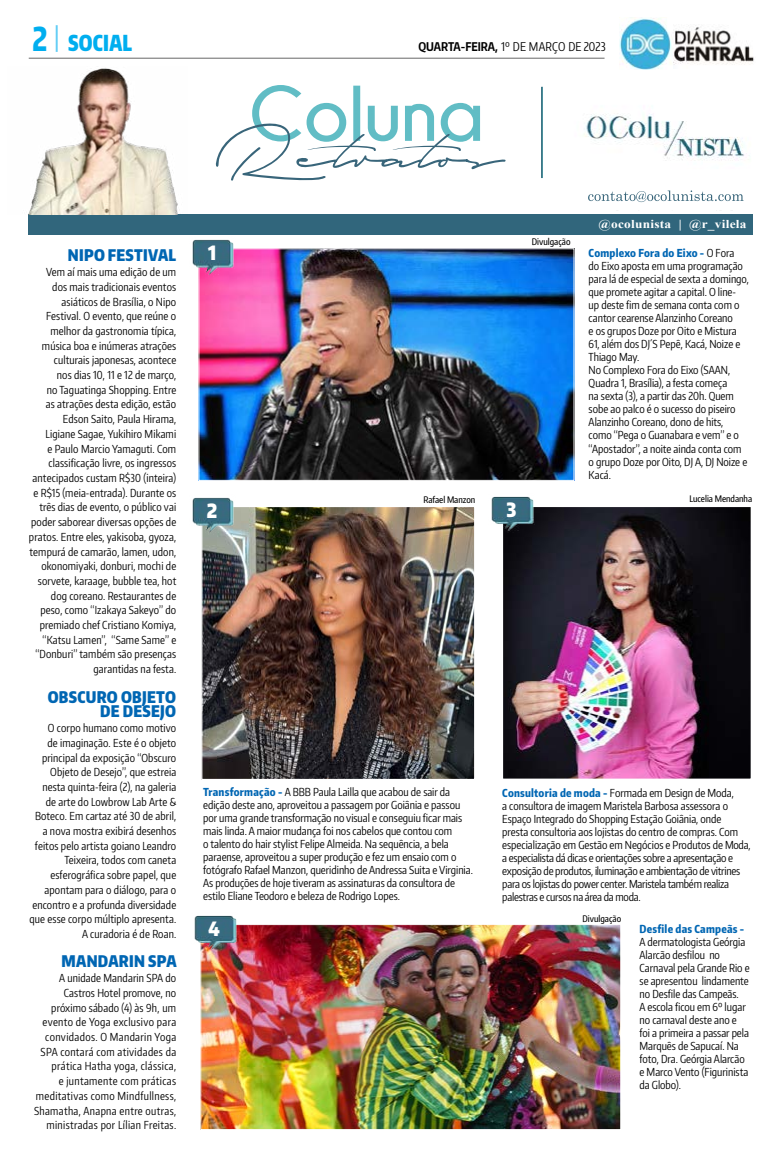
<style>
.page{position:relative;width:780px;height:1163px;background:#fff}
.page>*{position:absolute;margin:0;border:0;box-sizing:border-box;transform-origin:0 0}
.t1{font:900 22px "Encode Sans Compressed";letter-spacing:.01em;color:#00aeef;scale:.91 1}
.t2{font:900 19.7px "Encode Sans Narrow";color:#fff;scale:.87 1}
.t3{font:900 16px/14.7px "Encode Sans Compressed";letter-spacing:.02em;color:#0066b3;text-align:right}
.t4{font:12px "Encode Sans Compressed";letter-spacing:.02em;color:#000}
.t5{font:700 12px "Times New Roman";letter-spacing:.02em;color:#fff;scale:1.11 1}
.t6{font:11px/14.7px "Encode Sans Compressed";color:#000}
.t7{font:11px/13px "Encode Sans Compressed";letter-spacing:-.02em;color:#000}
.t8{font:11px/14.7px "Encode Sans Compressed";letter-spacing:.035em;color:#000;text-align:right}
.t9{font:500 9px "Encode Sans Compressed";color:#000}
.s1{font-weight:800;font-size:33px}
.s2{font-weight:700}
.s3{font-weight:800;color:#0066b3}
</style>
<div class="page">
<img style="left:619px;top:17px;width:135px;height:53px">
<hr style="left:29px;top:58px;width:575px;height:1px;background:#000">
<hr style="left:56px;top:25px;width:2px;height:27px;background:#00aeef">
<img style="left:504px;top:508px;width:245px;height:269px">
<div style="left:501px;top:505px;width:251px;height:275px;border:2px solid #fff"></div>
<img style="left:200px;top:250px;width:372px;height:228px">
<img style="left:203px;top:507px;width:270px;height:271px">
<div style="left:201px;top:505px;width:274px;height:275px;border:1px solid #fff"></div>
<img style="left:202px;top:926px;width:417px;height:201px">
<div style="left:200px;top:924px;width:421px;height:205px;border:1px solid #fff"></div>
<img style="left:192px;top:239px;width:43px;height:38px">
<img style="left:192px;top:497px;width:43px;height:39px">
<img style="left:194px;top:915px;width:43px;height:38px">
<img style="left:491px;top:496px;width:43px;height:38px">
<img style="left:215px;top:85px;width:532px;height:126px">
<img style="left:541px;top:87px;width:2px;height:91px">
<div style="left:28px;top:214px;width:725px;height:20px;background:#31667c"></div>
<img style="left:28px;top:68px;width:150px;height:146px">
<p class="t1" style="left:32px;top:29px;width:111px"><span class="s1">2</span> SOCIAL</p>
<p class="t4" style="left:418px;top:39px;width:189px"><span class="s2">QUARTA-FEIRA,</span> 1º de março DE 2023</p>
<p class="t3" style="left:68px;top:247px;width:110px">NIPOFESTIVAL</p>
<p class="t6" style="left:29px;top:264px;width:149px;text-align:right">Vem aí mais uma edição de um dos mais tradicionais eventos asiáticos de Brasília, o Nipo<br>Festival. O evento, que reúne o melhor da gastronomia típica, música boa e inúmeras atrações culturais japonesas, acontece<br>nos dias 10, 11 e 12 de março,<br>no Taguatinga Shopping. Entre<br>as atrações desta edição, estão<br>Edson Saito, Paula Hirama,<br>Ligiane Sagae, Yukihiro Mikami<br>e Paulo Marcio Yamaguti. Com classificação livre, os ingressos antecipados custam R$30 (inteira) e R$15 (meia-entrada). Durante os três dias de evento, o público vai poder saborear diversas opções de pratos. Entre eles, yakisoba, gyoza, tempurá de camarão, lamen, udon, okonomiyaki, donburi, mochi de sorvete, karaage, bubble tea, hot dog coreano. Restaurantes de peso, como “Izakaya Sakeyo” do premiado chef Cristiano Komiya, “Katsu Lamen”, “Same Same” e “Donburi” também são presenças garantidas na festa.</p>
<p class="t3" style="left:48px;top:688px;width:130px">OBSCURO OBJETO<br>DE DESEJO</p>
<p class="t6" style="left:29px;top:720px;width:148px;text-align:right">O corpo humano como motivo<br>de imaginação. Este é o objeto principal da exposição “Obscuro<br>Objeto de Desejo”, que estreia nesta quinta-feira (2), na galeria de arte do Lowbrow Lab Arte &amp;<br>Boteco. Em cartaz até 30 de abril, a nova mostra exibirá desenhos feitos pelo artista goiano Leandro<br>Teixeira, todos com caneta esferográfica sobre papel, que apontam para o diálogo, para o encontro e a profunda diversidade que esse corpo múltiplo apresenta.<br>A curadoria é de Roan.</p>
<p class="t3" style="left:62px;top:953px;width:97px">MANDARIN SPA</p>
<p class="t8" style="left:34px;top:970px;width:144px">A unidade Mandarin SPA do<br>Castros Hotel promove, no próximo sábado (4) às 9h, um evento de Yoga exclusivo para convidados. O Mandarin Yoga<br>SPA contará com atividades da prática Hatha yoga, clássica,<br>e juntamente com práticas meditativas como Mindfullness,<br>Shamatha, Anapna entre outras, ministradas por Lílian Freitas.</p>
<p class="t2" style="left:208px;top:239px;width:11px">1</p>
<p class="t2" style="left:207px;top:498px;width:14px">2</p>
<p class="t9" style="left:532px;top:236px;width:40px">Divulgação</p>
<p class="t5" style="left:598px;top:215px;width:135px">@ocolunista | @r_vilela</p>
<p class="t6" style="left:588px;top:246px;width:162px;line-height:13px"><span class="s3">Complexo Fora do Eixo -</span> O Fora<br>do Eixo aposta em uma programação para lá de especial de sexta a domingo, que promete agitar a capital. O line&shy;up deste fim de semana conta com o cantor cearense Alanzinho Coreano<br>e os grupos Doze por Oito e Mistura<br>61, além dos DJ´S Pepê, Kacá, Noize e<br>Thiago May.<br>No Complexo Fora do Eixo (SAAN,<br>Quadra 1, Brasília), a festa começa<br>na sexta (3), a partir das 20h. Quem sobe ao palco é o sucesso do piseiro<br>Alanzinho Coreano, dono de hits, como “Pega o Guanabara e vem” e o “Apostador”, a noite ainda conta com o grupo Doze por Oito, DJ A, DJ Noize e<br>Kacá.</p>
<p class="t9" style="left:423px;top:494px;width:53px">Rafael Manzon</p>
<p class="t9" style="left:689px;top:493px;width:64px">Lucelia Mendanha</p>
<p class="t2" style="left:506px;top:496px;width:13px">3</p>
<p class="t6" style="left:203px;top:784px;width:271px;line-height:13px"><span class="s3">Transformação -</span> A BBB Paula Lailla que acabou de sair da edição deste ano, aproveitou a passagem por Goiânia e passou por uma grande transformação no visual e conseguiu ficar mais mais linda. A maior mudança foi nos cabelos que contou com<br>o talento do hair stylist Felipe Almeida. Na sequência, a bela paraense, aproveitou a super produção e fez um ensaio com o fotógrafo Rafael Manzon, queridinho de Andressa Suita e Virginia.<br>As produções de hoje tiveram as assinaturas da consultora de estilo Eliane Teodoro e beleza de Rodrigo Lopes.</p>
<p class="t2" style="left:208px;top:915px;width:15px">4</p>
<p class="t7" style="left:502px;top:785px;width:250px"><span class="s3">Consultoria de moda -</span> Formada em Design de Moda,<br>a consultora de imagem Maristela Barbosa assessora o Espaço Integrado do Shopping Estação Goiânia, onde<br>presta consultoria aos lojistas do centro de compras. Com especialização em Gestão em Negócios e Produtos de Moda, a especialista dá dicas e orientações sobre a apresentação e exposição de produtos, iluminação e ambientação de vitrines para os lojistas do power center. Maristela também realiza palestras e cursos na área da moda.</p>
<p class="t9" style="left:582px;top:912px;width:40px">Divulgação</p>
<p class="t6" style="left:639px;top:922px;width:111px;line-height:13px"><span class="s3">Desfile das Campeãs -<br></span>A dermatologista Geórgia<br>Alarcão desfilou no<br>Carnaval pela Grande Rio e se apresentou lindamente no Desfile das Campeãs.<br>A escola ficou em 6º lugar no carnaval deste ano e foi a primeira a passar pela<br>Marquês de Sapucaí. Na foto, Dra. Geórgia Alarcão e Marco Vento (Figurinista da Globo).</p>
</div>
